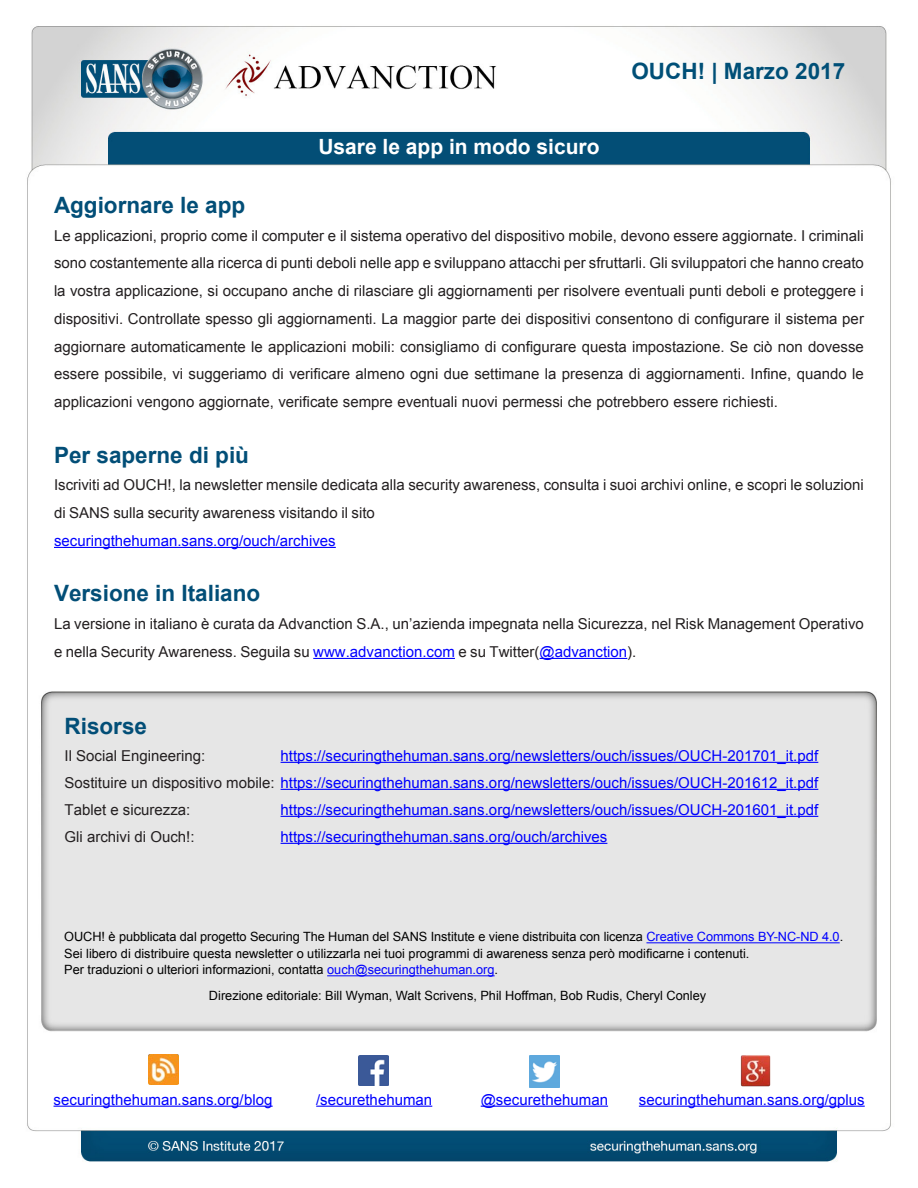
<style>
.page{position:relative;width:918px;height:1188px;background:#fff}
.page>*{position:absolute;margin:0;border:0;box-sizing:border-box;transform-origin:0 0}
.MainText{font:700 22.5px "Arial";color:#024e77}
.t1{font:700 22.5px "Arial";color:#004f77}
.t2{font:700 21px "Arial";color:#fff}
.MainText-2{font:15px/27.8px "Arial";color:#231f20}
.MainText-3{font:15px "Arial";color:#00f}
.t3{font:12.75px "Arial";color:#000}
.s1{color:#00f}
.s2{color:#231f20}
</style>
<div class="page">
<img style="left:27px;top:26px;width:864px;height:1136px">
<hr style="left:54px;top:547px;width:282px;height:1px;background:#00f">
<hr style="left:313px;top:658px;width:142px;height:1px;background:#00f">
<hr style="left:540px;top:658px;width:87px;height:1px;background:#00f">
<hr style="left:646px;top:942px;width:194px;height:1px;background:#00f">
<hr style="left:327px;top:975px;width:168px;height:1px;background:#00f">
<hr style="left:281px;top:762px;width:537px;height:1px;background:#00f">
<hr style="left:281px;top:789px;width:537px;height:1px;background:#00f">
<hr style="left:281px;top:816px;width:537px;height:1px;background:#00f">
<hr style="left:281px;top:843px;width:326px;height:1px;background:#00f">
<img style="left:148px;top:1054px;width:30px;height:30px">
<hr style="left:54px;top:1106px;width:219px;height:1px;background:#00f">
<img style="left:359px;top:1055px;width:30px;height:30px">
<hr style="left:316px;top:1106px;width:116px;height:1px;background:#00f">
<img style="left:530px;top:1055px;width:30px;height:32px">
<hr style="left:481px;top:1106px;width:127px;height:1px;background:#00f">
<img style="left:741px;top:1054px;width:30px;height:32px">
<hr style="left:639px;top:1106px;width:226px;height:1px;background:#00f">
<h2 class="t2" style="left:318px;top:133px;width:283px">Usare le app in modo sicuro</h2>
<h1 class="t1" style="left:631px;top:56px;width:215px">OUCH! | Marzo 2017</h1>
<p class="MainText" style="left:54px;top:190px;width:193px">Aggiornare le app</p>
<p class="MainText-2" style="left:54px;top:222px;width:811px;text-align:justify">Le applicazioni, proprio come il computer ile sistema operativo del dispositivo mobile, devono essere aggiornate I. criminali sono costantemente alla ricerca di punti deboli nelle app e sviluppano attacchi per sfruttarli. Gli sviluppatori che hanno creato la vostra applicazione, si occupano anche di rilasciare gli aggiornamenti per risolvere eventuali punti deboli e proteggere i dispositivi. Controllate spesso gli aggiornamenti. La maggior parte dei dispositivi consentono di configurare il sistema per aggiornare automaticamente le applicazioni mobili: consigliamo di configurare questa impostazione. Se ciò non dovesse essere possibile, vi suggeriamo di verificare almeno ogni due settimane la presenza di aggiornamenti. Infine, quando le applicazioni vengono aggiornate, verificate sempre eventuali nuovi permessi che potrebbero essere richiesti.</p>
<p class="MainText" style="left:54px;top:440px;width:197px">Per saperne di più</p>
<p class="MainText-2" style="left:54px;top:471px;width:811px">Iscriviti ad OUCH l a,! newsletter mensile dedicata alla security awareness, consulta i suoi archivi online e, scopri le soluzioni di SANS sulla security awareness visitando il sito</p>
<p class="MainText-3" style="left:54px;top:531px;width:283px">securingthehuman.sans.org/ouch/archives</p>
<p class="MainText" style="left:54px;top:578px;width:208px">Versione in Italiano</p>
<p class="MainText-2" style="left:54px;top:610px;width:811px">La versione in italiano è curata da Advanction S A. ., un’azienda impegnata nella Sicurezza, nel Risk Management Operativo e nella Security Awareness. Seguila su <span class="s1">www.advanction.com</span> e su Twitter(<span class="s1">@advanction</span> .(</p>
<p class="MainText" style="left:65px;top:711px;width:84px">Risorse</p>
<p class="MainText-3" style="left:281px;top:746px;width:539px">https://securingthehuman.sans.org/newsletters/ouch/issues/OUCH-201701_ .i t pdf</p>
<p class="MainText-2" style="left:65px;top:742px;width:142px">Il Social Engineering:</p>
<p class="MainText-3" style="left:65px;top:773px;width:755px"><span class="s2">Sostituire un dispositivo mobile:</span> https://securingthehuman.sans.org/newsletters/ouch/issues/OUCH-201612_ .i t pdf</p>
<p class="MainText-3" style="left:281px;top:800px;width:539px">https://securingthehuman.sans.org/newsletters/ouch/issues/OUCH-201601_ .i t pdf</p>
<p class="MainText-2" style="left:65px;top:796px;width:127px">Tablet e sicurezza:</p>
<p class="MainText-2" style="left:65px;top:823px;width:132px">Gli archivi di Ouch :!</p>
<p class="MainText-3" style="left:281px;top:827px;width:328px">https://securingthehuman.sans.org/ouch/archives</p>
<p class="t3" style="left:64px;top:929px;width:780px">OUCH è! pubblicata dal progetto Securing The Human del SANS Institute e viene distribuita con licenza <span class="s1">Creative Commons BY-NC-ND 4.0</span>.</p>
<p class="t3" style="left:64px;top:945px;width:687px">Sei libero di distribuire questa newsletter o utilizzarla nei tuoi programmi di awareness senza però modificarne i contenuti.</p>
<p class="t3" style="left:64px;top:962px;width:435px">Per traduzioni o ulteriori informazioni, contatta <span class="s1">ouch@securingthehuman.org</span>.</p>
<p class="t3" style="left:209px;top:987px;width:499px">Direzione editoriale: Bill Wyman, Walt Scrivens, Phil Hoffman, Bob Rudis, Cheryl Conley</p>
<p class="MainText-3" style="left:54px;top:1090px;width:221px">securingthehuman.sans.org/blog</p>
<p class="MainText-3" style="left:316px;top:1090px;width:118px">/securethehuman</p>
<p class="MainText-3" style="left:481px;top:1090px;width:129px">@securethehuman</p>
<p class="MainText-3" style="left:639px;top:1090px;width:227px">securingthehuman.sans.org/gplus</p>
</div>
